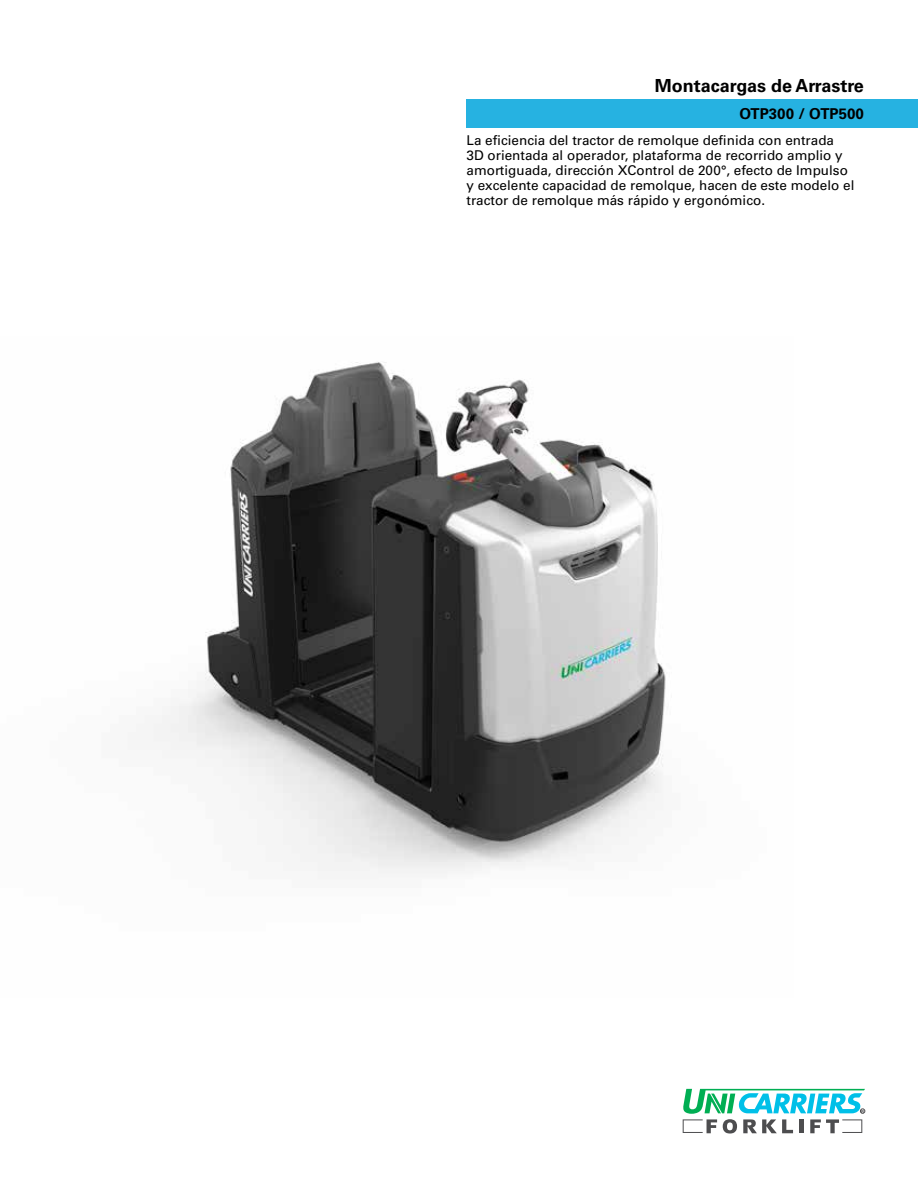
<style>
.page{position:relative;width:918px;height:1188px;background:#fff}
.page>*{position:absolute;margin:0;border:0;box-sizing:border-box;transform-origin:0 0}
.t1{font:700 18px "Univers LT Std";color:#000}
.t2{font:700 15px "Univers LT Std";color:#000}
.t3{font:13.5px/15px "Univers LT Std";color:#000}
.t4{font:700 4.05px "Helvetica Neue LT Std";color:#4d4d4f}
</style>
<div class="page">
<div style="left:467px;top:99px;width:451px;height:28px;background:#26b2e1"></div>
<img style="left:153px;top:362px;width:513px;height:512px">
<svg style="left:683px;top:1089px;width:182px;height:45px"></svg>
<h1 class="t1" style="left:655px;top:75px;width:211px">Montacargas de Arrastre</h1>
<p class="t3" style="left:467px;top:133px;width:389px">La eficiencia del tractor de remolque definida con entrada 3D orientada al operador, plataforma de recorrido amplio y amortiguada, dirección XControl de 200°, efecto de Impulso y excelente capacidad de remolque, hacen de este modelo el tractor de remolque más rápido y ergonómico.</p>
<p class="t2" style="left:740px;top:105px;width:126px">OTP300 / OTP500</p>
<p class="t4" style="left:861px;top:1109px;width:4px">R</p>
</div>
